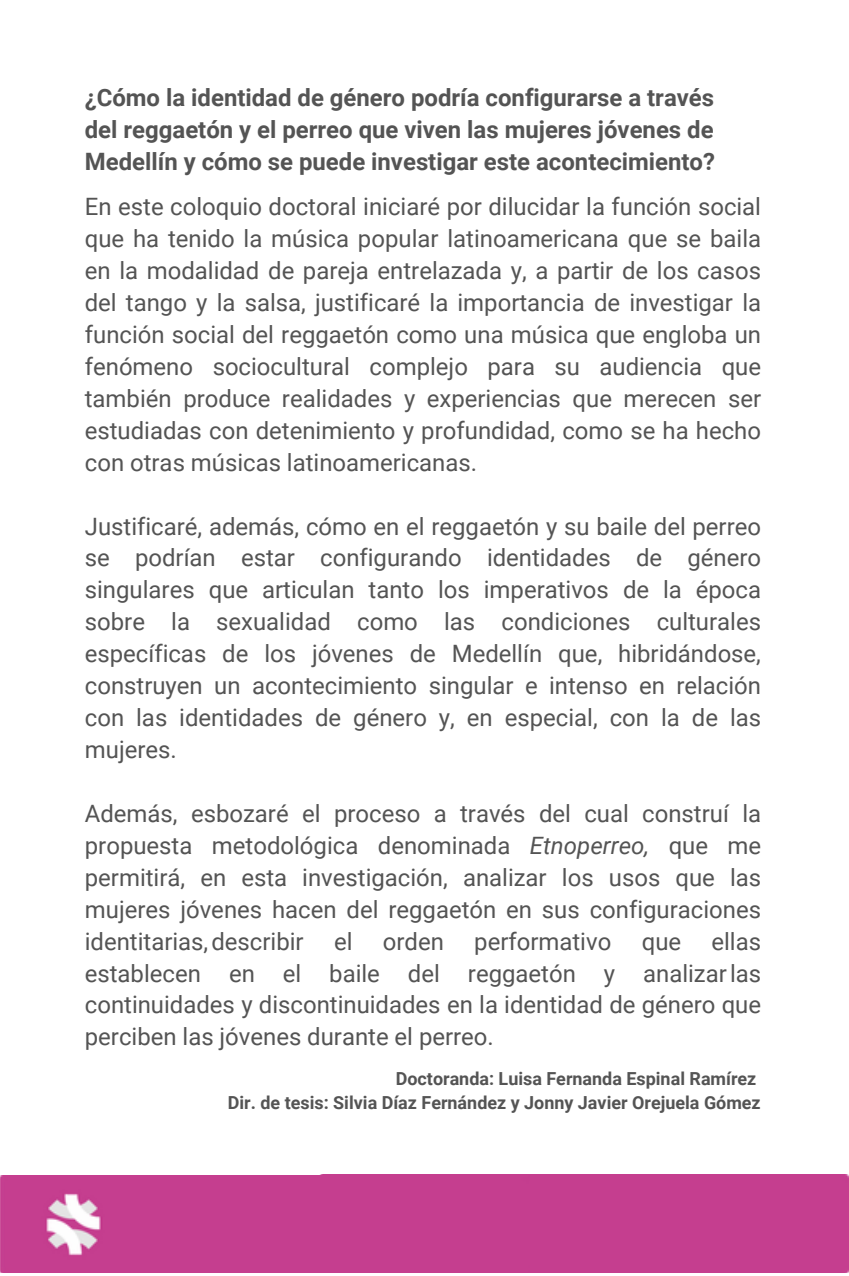
<style>
.page{position:relative;width:849px;height:1276px;background:#fff}
.page>*{position:absolute;margin:0;border:0;box-sizing:border-box;transform-origin:0 0}
.t1{font:24px/31.8px "Roboto";color:#545454;text-align:justify}
.t2{font:700 24px/31.8px "Roboto";color:#545454;text-align:justify}
.t3{font:700 18px "Roboto";color:#545454}
.s1{font-style:italic}
</style>
<div class="page">
<div style="left:530px;top:1175px;width:318px;height:98px;background:#c53e8f"></div>
<div style="left:0;top:1175px;width:530px;height:98px;background:#c53e8f"></div>
<p class="t2" style="left:85px;top:82px;width:632px">¿Cómo la identidad de género podría configurarse a través del reggaetón y el perreo que viven las mujeres jóvenes de Medellín y cómo se puede investigar este acontecimiento?</p>
<p class="t1" style="left:85px;top:191px;width:678px">En este coloquio doctoral iniciaré por dilucidar la función social que ha tenido la música popular latinoamericana que se baila en la modalidad de pareja entrelazada y, a partir de los casos del tango y la salsa, justificaré la importancia de investigar la función social del reggaetón como una música que engloba un fenómeno sociocultural complejo para su audiencia que también produce realidades y experiencias que merecen ser estudiadas con detenimiento y profundidad, como se ha hecho con otras músicas latinoamericanas.</p>
<p class="t1" style="left:85px;top:510px;width:678px">Justificaré, además, cómo en el reggaetón y su baile del perreo se podrían estar configurando identidades de género singulares que articulan tanto los imperativos de la época sobre la sexualidad como las condiciones culturales específicas de los jóvenes de Medellín que, hibridándose, construyen un acontecimiento singular e intenso en relación con las identidades de género y, en especial, con la de las mujeres.</p>
<p class="t1" style="left:85px;top:798px;width:678px">Además, esbozaré el proceso a través del cual construí la propuesta metodológica denominada <span class="s1">Etnoperreo,</span> que me permitirá, en esta investigación, analizar los usos que las mujeres jóvenes hacen del reggaetón en sus configuraciones identitarias,describir</p>
<p class="t1" style="left:334px;top:925px;width:20px">el</p>
<p class="t1" style="left:383px;top:925px;width:63px">orden</p>
<p class="t1" style="left:474px;top:925px;width:139px">performativo</p>
<p class="t1" style="left:642px;top:925px;width:41px">que</p>
<p class="t1" style="left:85px;top:925px;width:678px;text-indent:627px">ellas establecen en el baile del reggaetón y analizarlas continuidades y discontinuidades en la identidad de género que perciben las jóvenes durante el perreo.</p>
<p class="t3" style="left:396px;top:1068px;width:362px">Doctoranda: Luisa Fernanda Espinal Ramírez</p>
<p class="t3" style="left:228px;top:1092px;width:534px">Dir. de tesis: Silvia Díaz Fernández y Jonny Javier Orejuela Gómez</p>
</div>
